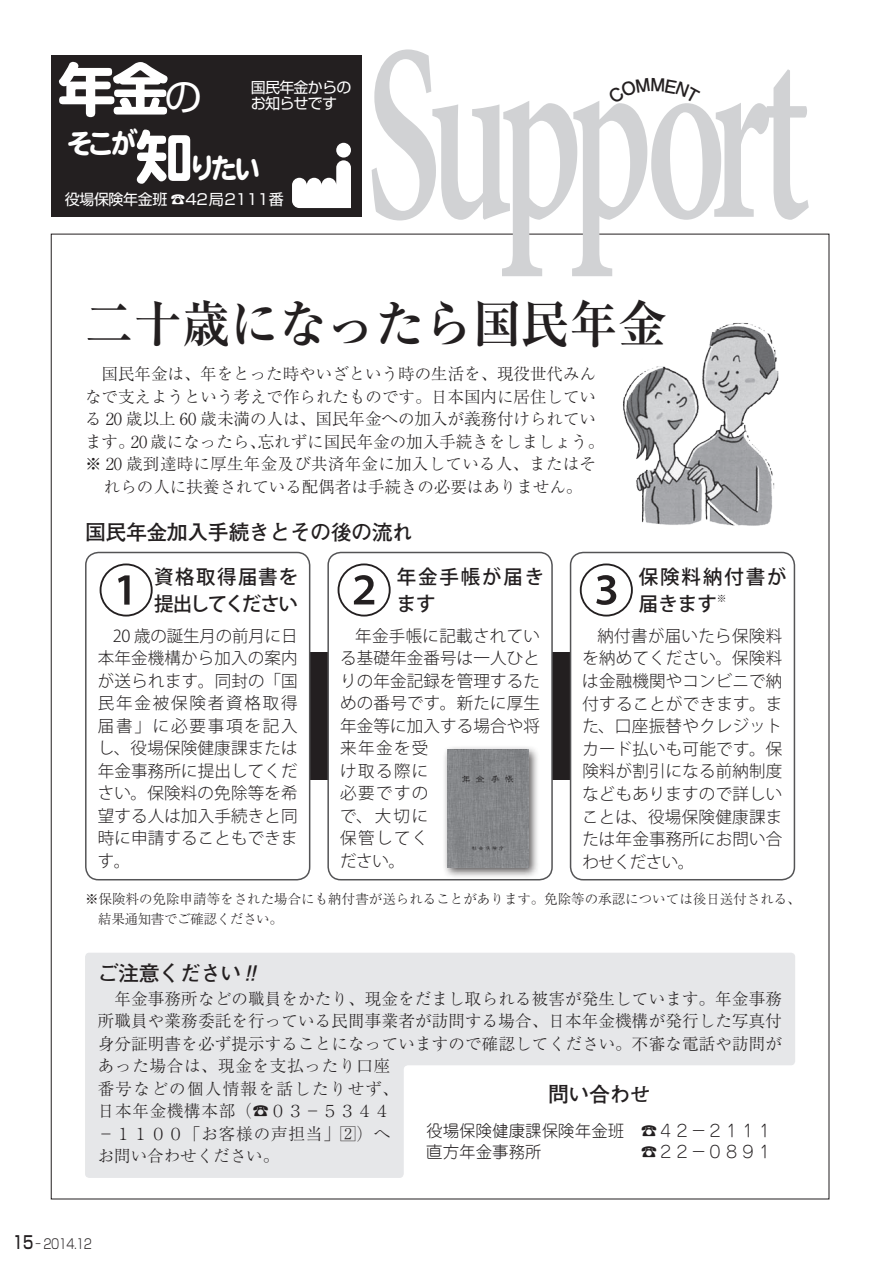
<style>
.page{position:relative;width:893px;height:1263px;background:#fff}
.page>*{position:absolute;margin:0;border:0;box-sizing:border-box;transform-origin:0 0}
.t1{font:700 247.5px "Adobe Hebrew";letter-spacing:-.085em;color:#d1d2d4;scale:.61 1}
.t2{font:60px "DF Maru Gothic Std W9";color:#fff}
.t3{font:500 56.7px "Koz Go Pro";color:#231f20}
.t4{font:700 51px "Ryumin Pro";color:#231f20;scale:.95 1}
.t5{font:30px "DF Maru Gothic Std W9";letter-spacing:-.18em;color:#fff;scale:.92 1}
.t6{font:700 21px "Futo Go B101 Pro";letter-spacing:-.025em;color:#231f20}
.t7{font:500 19.5px "Koz Go Pro";letter-spacing:.095em;color:#231f20}
.t8{font:500 19.5px "Koz Go Pro";letter-spacing:.075em;color:#231f20}
.t9{font:500 19.5px "Koz Go Pro";letter-spacing:-.075em;color:#231f20}
.t10{font:500 17.55px "Shin Go Pro";color:#231f20;scale:.77 1}
.t11{font:300 16.5px/22.5px "Ryumin Pro";letter-spacing:.01em;color:#231f20}
.t12{font:300 16.5px/22.5px "Koz Go Pro";letter-spacing:.01em;color:#231f20;text-align:justify}
.t13{font:300 16.5px "Jun 101 Pro";color:#231f20}
.t14{font:15px "Shin Go Pro";letter-spacing:-.025em;color:#fff}
.t15{font:15px/16.5px "Shin Go Pro";letter-spacing:-.05em;color:#fff}
.t16{font:300 13.5px/19.5px "Ryumin Pro";color:#231f20}
.t17{font:300 13.5px "Shin Go Pro";letter-spacing:-.05em;color:#231f20;scale:.5 1}
.t18{font:500 9.75px "Koz Go Pro";color:#231f20}
.s1{font-family:"Shin Go Pro";font-size:37.5px}
.s2{font-size:60px}
.s3{font-family:"Ryumin Pro";font-weight:300}
</style>
<div class="page">
<div style="left:303px;top:652px;width:279px;height:128px;background:#231f20"></div>
<div style="left:51px;top:55px;width:310px;height:162px;background:#231f20"></div>
<svg style="left:292px;top:160px;width:59px;height:48px"></svg>
<div style="left:336px;top:143px;width:15px;height:15px;background:#fff;border-radius:50%"></div>
<div style="left:86px;top:552px;width:224px;height:328px;background:#fff;border-radius:13px"></div>
<div style="left:85px;top:552px;width:225px;height:328px;border:2px solid #545456;border-radius:13px"></div>
<div style="left:328px;top:552px;width:224px;height:328px;background:#fff;border-radius:13px"></div>
<div style="left:327px;top:552px;width:226px;height:328px;border:2px solid #545456;border-radius:13px"></div>
<div style="left:571px;top:552px;width:223px;height:328px;background:#fff;border-radius:13px"></div>
<div style="left:570px;top:552px;width:225px;height:328px;border:2px solid #545456;border-radius:13px"></div>
<div style="left:442px;top:745px;width:98px;height:133px;background:#231f20;opacity:.75"></div>
<img style="left:447px;top:750px;width:82px;height:117px">
<img style="left:623px;top:323px;width:156px;height:203px">
<svg style="left:85px;top:953px;width:710px;height:225px;fill:#e6e7e9"></svg>
<svg style="left:246px;top:965px;width:11px;height:15px"></svg>
<h1 class="t1" style="left:365px;top:-14px;width:730px">Support</h1>
<h3 class="t4" style="left:85px;top:283px;width:613px">二十歳になったら国民年金</h3>
<p class="t11" style="left:85px;top:361px;width:512px">　国民年金は、年をとった時やいざという時の生活を、現役世代みん</p>
<p class="t11" style="left:85px;top:384px;width:512px">なで支えようという考えで作られたものです。日本国内に居住してい</p>
<p class="t11" style="left:85px;top:406px;width:512px">る 20 歳以上 60 歳未満の人は、国民年金への加入が義務付けられてい</p>
<p class="t11" style="left:258px;top:429px;width:348px">忘れずに国民年金の加入手続きをしましょう。</p>
<h2 class="t2" style="left:56px;top:57px;width:147px">年金<span class="s1">の</span></h2>
<h3 class="t5" style="left:66px;top:139px;width:213px">そこが<span class="s2">知</span>りたい</h3>
<p class="t14" style="left:65px;top:187px;width:221px">役場保険年金班 <span class="s3">☎</span>42局2111番</p>
<p class="t15" style="left:251px;top:77px;width:102px">国民年金からのお知らせです</p>
<p class="t11" style="left:131px;top:429px;width:137px">20歳になったら、</p>
<p class="t11" style="left:85px;top:429px;width:51px">ます。</p>
<p class="t11" style="left:85px;top:451px;width:513px">※ 20 歳到達時に厚生年金及び共済年金に加入している人、またはそ</p>
<p class="t11" style="left:104px;top:474px;width:480px">れらの人に扶養されている配偶者は手続きの必要はありません。</p>
<p class="t6" style="left:85px;top:516px;width:330px">国民年金加入手続きとその後の流れ</p>
<h3 class="t3" style="left:98px;top:554px;width:58px">①</h3>
<p class="t8" style="left:154px;top:564px;width:146px">資格取得届書を</p>
<p class="t9" style="left:154px;top:591px;width:145px">提出してください</p>
<p class="t12" style="left:98px;top:624px;width:201px;text-indent:15px">20 歳の誕生月の前月に日本年金機構から加入の案内が送られます。同封の「国民年金被保険者資格取得届書」に必要事項を記入し、役場保険健康課または年金事務所に提出してください。保険料の免除等を希望する人は加入手続きと同時に申請することもできます。</p>
<h3 class="t3" style="left:336px;top:554px;width:58px">②</h3>
<p class="t7" style="left:397px;top:564px;width:149px">年金手帳が届き</p>
<p class="t8" style="left:397px;top:591px;width:40px">ます</p>
<p class="t12" style="left:340px;top:624px;width:201px;text-align:left;text-indent:15px">年金手帳に記載されている基礎年金番号は一人ひとりの年金記録を管理するための番号です。新たに厚生年金等に加入する場合や将来年金を受<br>け取る際に<br>必要ですの<br>で、大切に<br>保管してく<br>ださい。</p>
<h3 class="t3" style="left:578px;top:554px;width:58px">③</h3>
<p class="t7" style="left:639px;top:564px;width:149px">保険料納付書が</p>
<p class="t8" style="left:639px;top:591px;width:79px">届きます</p>
<p class="t18" style="left:717px;top:592px;width:11px">※</p>
<p class="t12" style="left:582px;top:624px;width:202px;text-indent:15px">納付書が届いたら保険料を納めてください。保険料は金融機関やコンビニで納付することができます。また、口座振替やクレジットカード払いも可能です。保険料が割引になる前納制度などもありますので詳しいことは、役場保険健康課または年金事務所にお問い合わせください。</p>
<p class="t16" style="left:98px;top:888px;width:704px;text-indent:-13px">※保険料の免除申請等をされた場合にも納付書が送られることがあります。免除等の承認については後日送付される、結果通知書でご確認ください。</p>
<p class="t6" style="left:98px;top:956px;width:145px">ご注意ください</p>
<p class="t11" style="left:98px;top:986px;width:686px">　年金事務所などの職員をかたり、現金をだまし取られる被害が発生しています。年金事務所職員や業務委託を行っている民間事業者が訪問する場合、日本年金機構が発行した写真付身分証明書を必ず提示することになっていますので確認してください。不審な電話や訪問があった場合は、現金を支払ったり口座<br>番号などの個人情報を話したりせず、<br>日本年金機構本部)☎０３－５３４４<br>－１１００「お客様の声担当」2）へ<br>お問い合わせください。</p>
<p class="t6" style="left:548px;top:1077px;width:104px">問い合わせ</p>
<p class="t13" style="left:641px;top:1117px;width:133px">☎４２－２１１１</p>
<p class="t13" style="left:426px;top:1117px;width:199px">役場保険健康課保険年金班</p>
<p class="t13" style="left:426px;top:1138px;width:117px">直方年金事務所</p>
<p class="t13" style="left:641px;top:1138px;width:133px">☎２２－０８９１</p>
<p class="t10" style="left:13px;top:1228px;width:28px">15</p>
<p class="t17" style="left:35px;top:1233px;width:116px">− 2014.12</p>
</div>
